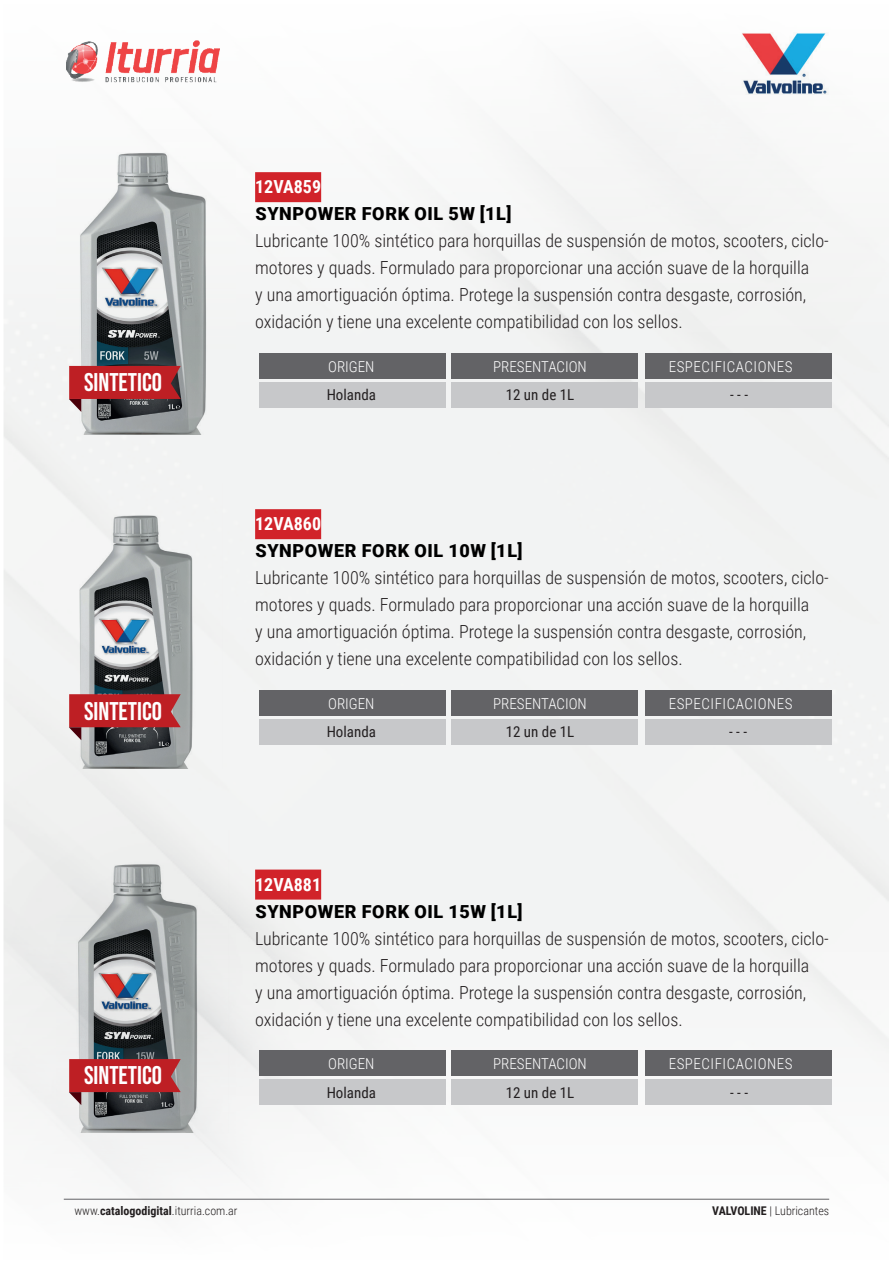
<style>
.page{position:relative;width:893px;height:1263px;background:#fff}
.page>*{position:absolute;margin:0;border:0;box-sizing:border-box;transform-origin:0 0}
.t1{font:25.5px "Bebas Neue";color:#fff}
.t2{font:300 18px/27px "Roboto Condensed";color:#231f20}
.t3{font:900 18px "Roboto";letter-spacing:.035em;color:#000}
.t4{font:700 18px "Roboto Condensed";color:#fff}
.t5{font:300 15px "Roboto Condensed";color:#fff}
.t6{font:15px "Roboto Condensed";color:#231f20}
.t7{font:300 15px "Roboto Condensed";letter-spacing:.035em;color:#fff}
.t8{font:300 12px "Roboto Condensed";color:#231f20}
.s1{font-weight:700}
</style>
<div class="page">
<div style="left:4px;top:349px;width:885px;height:566px;background:#f2f3f3"></div>
<div style="left:1px;top:915px;width:891px;height:348px;background:#f7f8f8"></div>
<div style="left:1px;top:1px;width:891px;height:348px;background:#f7f7f7"></div>
<hr style="left:64px;top:1199px;width:765px;height:1px;background:#636366">
<img style="left:742px;top:33px;width:85px;height:61px">
<img style="left:66px;top:40px;width:154px;height:43px">
<div style="left:452px;top:382px;width:186px;height:25px;background:#c7c8ca"></div>
<div style="left:645px;top:382px;width:187px;height:25px;background:#c7c8ca"></div>
<div style="left:259px;top:382px;width:186px;height:25px;background:#c7c8ca"></div>
<div style="left:452px;top:353px;width:186px;height:26px;background:#636366"></div>
<div style="left:645px;top:353px;width:187px;height:26px;background:#636366"></div>
<div style="left:259px;top:353px;width:186px;height:26px;background:#636366"></div>
<div style="left:255px;top:172px;width:66px;height:30px;background:#d1232a"></div>
<img style="left:58px;top:153px;width:176px;height:282px">
<svg style="left:69px;top:366px;width:112px;height:46px;background:#9c3034"></svg>
<div style="left:452px;top:719px;width:186px;height:25px;background:#c7c8ca"></div>
<div style="left:645px;top:719px;width:187px;height:25px;background:#c7c8ca"></div>
<div style="left:259px;top:719px;width:186px;height:25px;background:#c7c8ca"></div>
<div style="left:452px;top:690px;width:186px;height:26px;background:#636366"></div>
<div style="left:645px;top:690px;width:187px;height:26px;background:#636366"></div>
<div style="left:259px;top:690px;width:186px;height:26px;background:#636366"></div>
<div style="left:255px;top:509px;width:66px;height:30px;background:#d1232a"></div>
<img style="left:58px;top:484px;width:176px;height:284px">
<div style="left:452px;top:1079px;width:186px;height:26px;background:#c7c8ca"></div>
<div style="left:645px;top:1079px;width:187px;height:26px;background:#c7c8ca"></div>
<div style="left:259px;top:1079px;width:186px;height:26px;background:#c7c8ca"></div>
<div style="left:452px;top:1050px;width:186px;height:26px;background:#636366"></div>
<div style="left:645px;top:1050px;width:187px;height:26px;background:#636366"></div>
<div style="left:259px;top:1050px;width:186px;height:26px;background:#636366"></div>
<div style="left:255px;top:869px;width:66px;height:30px;background:#d1232a"></div>
<img style="left:58px;top:831px;width:176px;height:301px">
<svg style="left:69px;top:1059px;width:112px;height:46px;background:#a03337"></svg>
<svg style="left:69px;top:694px;width:112px;height:46px;background:#a13539"></svg>
<h1 class="t1" style="left:84px;top:368px;width:80px">SINTETICO</h1>
<h1 class="t1" style="left:84px;top:696px;width:80px">SINTETICO</h1>
<h1 class="t1" style="left:84px;top:1061px;width:80px">SINTETICO</h1>
<p class="t4" style="left:255px;top:174px;width:68px">12VA859</p>
<p class="t3" style="left:255px;top:201px;width:257px">SYNPOWER FORK OIL 5W [1L]</p>
<p class="t2" style="left:255px;top:227px;width:575px">Lubricante 100% sintético para horquillas de suspensión de motos, scooters, ciclo&shy;motores y quads. Formulado para proporcionar una acción suave de la horquilla<br>y una amortiguación óptima. Protege la suspensión contra desgaste, corrosión, oxidación y tiene una excelente compatibilidad con los sellos.</p>
<p class="t5" style="left:328px;top:356px;width:48px">ORIGEN</p>
<p class="t5" style="left:493px;top:356px;width:95px">PRESENTACION</p>
<p class="t7" style="left:669px;top:356px;width:125px">ESPECIFICACIONES</p>
<p class="t6" style="left:327px;top:384px;width:51px">Holanda</p>
<p class="t6" style="left:506px;top:384px;width:70px">12 un de 1L</p>
<p class="t6" style="left:730px;top:384px;width:20px">- - -</p>
<p class="t4" style="left:255px;top:511px;width:68px">12VA860</p>
<p class="t3" style="left:255px;top:538px;width:269px">SYNPOWER FORK OIL 10W [1L]</p>
<p class="t2" style="left:255px;top:564px;width:575px">Lubricante 100% sintético para horquillas de suspensión de motos, scooters, ciclo&shy;motores y quads. Formulado para proporcionar una acción suave de la horquilla<br>y una amortiguación óptima. Protege la suspensión contra desgaste, corrosión, oxidación y tiene una excelente compatibilidad con los sellos.</p>
<p class="t5" style="left:328px;top:693px;width:48px">ORIGEN</p>
<p class="t5" style="left:493px;top:693px;width:95px">PRESENTACION</p>
<p class="t7" style="left:669px;top:693px;width:125px">ESPECIFICACIONES</p>
<p class="t6" style="left:327px;top:721px;width:51px">Holanda</p>
<p class="t6" style="left:506px;top:721px;width:70px">12 un de 1L</p>
<p class="t6" style="left:729px;top:721px;width:20px">- - -</p>
<p class="t4" style="left:255px;top:871px;width:68px">12VA881</p>
<p class="t3" style="left:255px;top:898px;width:269px">SYNPOWER FORK OIL 15W [1L]</p>
<p class="t2" style="left:255px;top:924px;width:575px">Lubricante 100% sintético para horquillas de suspensión de motos, scooters, ciclo&shy;motores y quads. Formulado para proporcionar una acción suave de la horquilla<br>y una amortiguación óptima. Protege la suspensión contra desgaste, corrosión, oxidación y tiene una excelente compatibilidad con los sellos.</p>
<p class="t5" style="left:328px;top:1053px;width:48px">ORIGEN</p>
<p class="t5" style="left:493px;top:1053px;width:95px">PRESENTACION</p>
<p class="t7" style="left:669px;top:1053px;width:125px">ESPECIFICACIONES</p>
<p class="t6" style="left:327px;top:1082px;width:51px">Holanda</p>
<p class="t6" style="left:506px;top:1082px;width:70px">12 un de 1L</p>
<p class="t6" style="left:730px;top:1082px;width:20px">- - -</p>
<p class="t8" style="left:74px;top:1202px;width:165px">www.<span class="s1">catalogodigital</span>.iturria.com.ar</p>
<p class="t8" style="left:712px;top:1202px;width:118px"><span class="s1">VALVOLINE</span> | Lubricantes</p>
</div>
